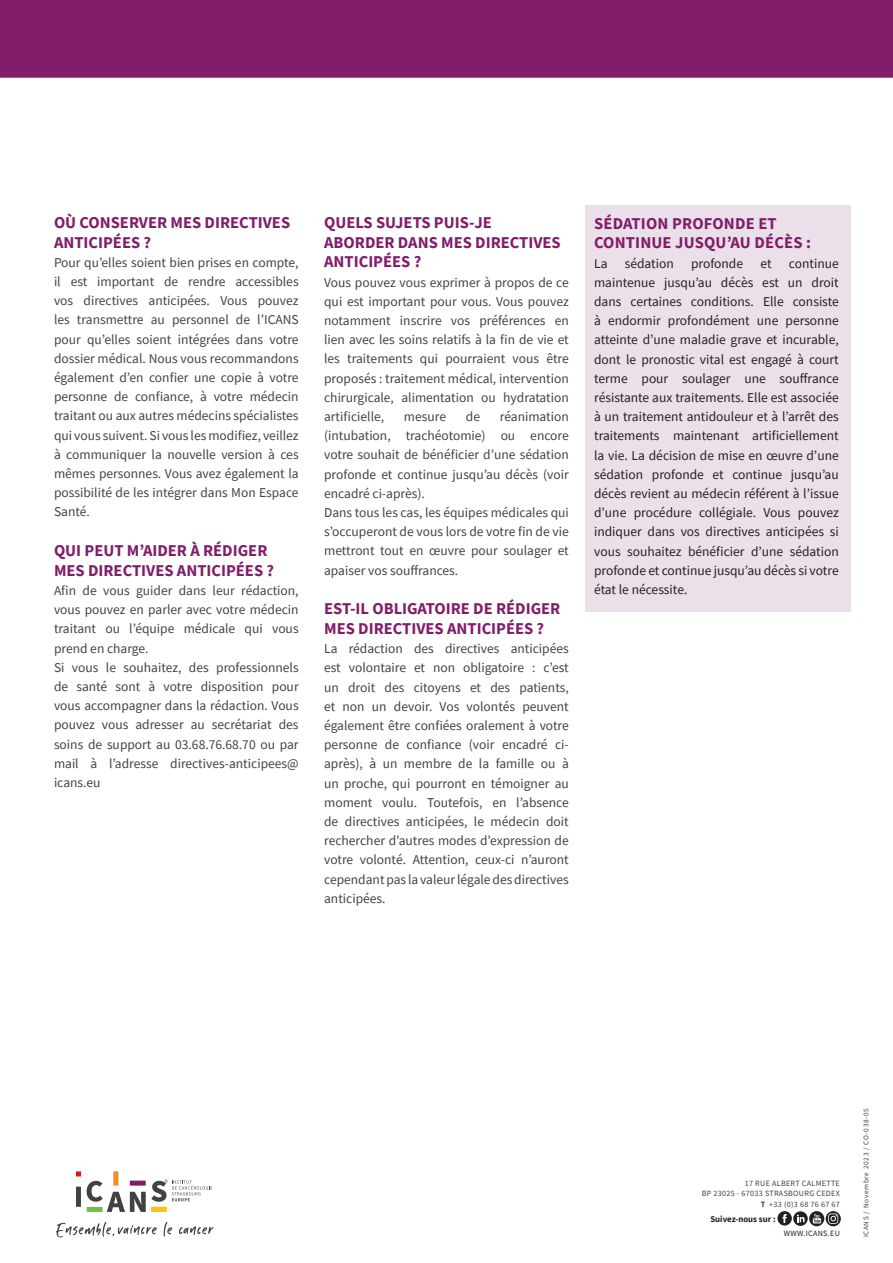
<style>
.page{position:relative;width:893px;height:1263px;background:#fff}
.page>*{position:absolute;margin:0;border:0;box-sizing:border-box;transform-origin:0 0}
.t1{font:700 16.5px/19.8px "Source Sans Pro";color:#811d6b}
.t2{font:13.5px/19.2px "Source Sans Pro";color:#414243;text-align:justify}
.t3{font:13.5px/19.2px "Source Sans Pro";color:#231f20;text-align:justify}
.t4{font:700 8.85px "Source Sans Pro";color:#231f20}
.t5{font:8.1px/10.1px "Source Sans Pro";letter-spacing:.035em;color:#414243;text-align:right}
.t6{font:8.1px "Source Sans Pro";letter-spacing:.035em;color:#231f20}
.t7{font:7.2px "Source Sans Pro";letter-spacing:.095em;color:#414243}
.s1{font-weight:700}
</style>
<div class="page">
<div style="left:585px;top:205px;width:265px;height:406px;background:#ebe0e9"></div>
<div style="left:0;top:0;width:893px;height:78px;background:#811d6b"></div>
<div style="left:777px;top:1211px;width:15px;height:14px;background:#231f20;border-radius:50%"></div>
<svg style="left:782px;top:1214px;width:5px;height:9px"></svg>
<svg style="left:793px;top:1211px;width:15px;height:15px"></svg>
<svg style="left:797px;top:1214px;width:8px;height:8px"></svg>
<svg style="left:809px;top:1211px;width:15px;height:15px"></svg>
<svg style="left:813px;top:1214px;width:8px;height:9px"></svg>
<svg style="left:826px;top:1211px;width:15px;height:15px"></svg>
<svg style="left:828px;top:1213px;width:10px;height:11px"></svg>
<svg style="left:56px;top:1222px;width:101px;height:15px"></svg>
<svg style="left:164px;top:1222px;width:8px;height:14px"></svg>
<svg style="left:179px;top:1226px;width:35px;height:9px"></svg>
<div style="left:76px;top:1187px;width:5px;height:20px;background:#414243"></div>
<svg style="left:76px;top:1171px;width:5px;height:5px"></svg>
<div style="left:113px;top:1171px;width:5px;height:14px;background:#f68b1f"></div>
<svg style="left:87px;top:1179px;width:125px;height:33px"></svg>
<p class="t1" style="left:54px;top:212px;width:238px">OÙ CONSERVER MES DIRECTIVES<br>ANTICIPÉES ?</p>
<p class="t2" style="left:54px;top:253px;width:246px">Pour qu’elles soient bien prises en compte, il est important de rendre accessibles vos directives anticipées. Vous pouvez les transmettre au personnel de l’ICANS pour qu’elles soient intégrées dans votre dossier médical. Nous vous recommandons également d’en confier une copie à votre personne de confiance, à votre médecin traitant ou aux autres médecins spécialistes qui vous suivent. Si vous les modifiez, veillez à communiquer la nouvelle version à ces mêmes personnes. Vous avez également la possibilité de les intégrer dans Mon Espace Santé.</p>
<p class="t1" style="left:54px;top:540px;width:222px">QUI PEUT M’AIDER À RÉDIGER<br>MES DIRECTIVES ANTICIPÉES ?</p>
<p class="t2" style="left:54px;top:581px;width:246px;text-align:left">Afin de vous guider dans leur rédaction, vous pouvez en parler avec votre médecin traitant ou l’équipe médicale qui vous prend en charge.<br>Si vous le souhaitez, des professionnels de santé sont à votre disposition pour vous accompagner dans la rédaction. Vous pouvez vous adresser au secrétariat des soins de support au 03.68.76.68.70 ou par mail à l’adresse directives-anticipees@ icans.eu</p>
<p class="t1" style="left:324px;top:212px;width:238px">QUELS SUJETS PUIS-JE<br>ABORDER DANS MES DIRECTIVES<br>ANTICIPÉES ?</p>
<p class="t2" style="left:324px;top:272px;width:246px">Vous pouvez vous exprimer à propos de ce qui est important pour vous. Vous pouvez notamment inscrire vos préférences en lien avec les soins relatifs à la fin de vie et les traitements qui pourraient vous être proposés : traitement médical, intervention chirurgicale, alimentation ou hydratation artificielle,</p>
<p class="t2" style="left:324px;top:407px;width:246px;text-align:left;text-indent:176px">réanimation (intubation, trachéotomie) ou encore votre souhait de bénéficier d’une sédation profonde et continue jusqu’au décès (voir encadré ci-après).<br>Dans tous les cas, les équipes médicales qui s’occuperont de vous lors de votre fin de vie mettront tout en œuvre pour soulager et apaiser vos souffrances.</p>
<p class="t1" style="left:324px;top:599px;width:238px">EST-IL OBLIGATOIRE DE RÉDIGER<br>MES DIRECTIVES ANTICIPÉES ?</p>
<p class="t2" style="left:324px;top:639px;width:246px">La rédaction des directives anticipées est volontaire et non obligatoire : c’est un droit des citoyens et des patients, et non un devoir. Vos volontés peuvent également être confiées oralement à votre personne de confiance (voir encadré ci&shy;après), à un membre de la famille ou à un proche, qui pourront en témoigner au moment voulu. Toutefois, en l’absence de directives anticipées, le médecin doit rechercher d’autres modes d’expression de votre volonté. Attention, ceux-ci n’auront cependant pas la valeur légale des directives anticipées.</p>
<p class="t2" style="left:404px;top:407px;width:44px">mesure</p>
<p class="t2" style="left:466px;top:407px;width:16px">de</p>
<p class="t1" style="left:594px;top:213px;width:219px">SÉDATION PROFONDE ET<br>CONTINUE JUSQU’AU DÉCÈS :</p>
<p class="t3" style="left:594px;top:253px;width:15px">La</p>
<p class="t3" style="left:625px;top:253px;width:51px">sédation</p>
<p class="t3" style="left:691px;top:253px;width:54px">profonde</p>
<p class="t3" style="left:760px;top:253px;width:13px">et</p>
<p class="t3" style="left:594px;top:253px;width:246px;text-indent:195px">continue maintenue jusqu’au décès est un droit dans certaines conditions. Elle consiste à endormir profondément une personne atteinte d’une maladie grave et incurable, dont le pronostic vital est engagé à court terme pour soulager une souffrance résistante aux traitements. Elle est associée à un traitement antidouleur et à l’arrêt des traitements maintenant artificiellement la vie. La décision de mise en œuvre d’une sédation profonde et continue jusqu’au décès revient au médecin référent à l’issue d’une procédure collégiale. Vous pouvez indiquer dans vos directives anticipées si vous souhaitez bénéficier d’une sédation profonde et continue jusqu’au décès si votre état le nécessite.</p>
<p class="t5" style="left:702px;top:1178px;width:140px">17 RUE ALBERT CALMETTE<br>BP 23025 - 67033 STRASBOURG CEDEX<br><span class="s1">T</span> +33 (0)3 68 76 67 67</p>
<p class="t4" style="left:710px;top:1213px;width:67px">Suivez-nous sur :</p>
<p class="t6" style="left:784px;top:1228px;width:58px">WWW.ICANS.EU</p>
<p class="t7" style="left:861px;top:1237px;width:131px;rotate:-90deg">ICANS / Novembre 2023 / CO-038-05</p>
</div>
